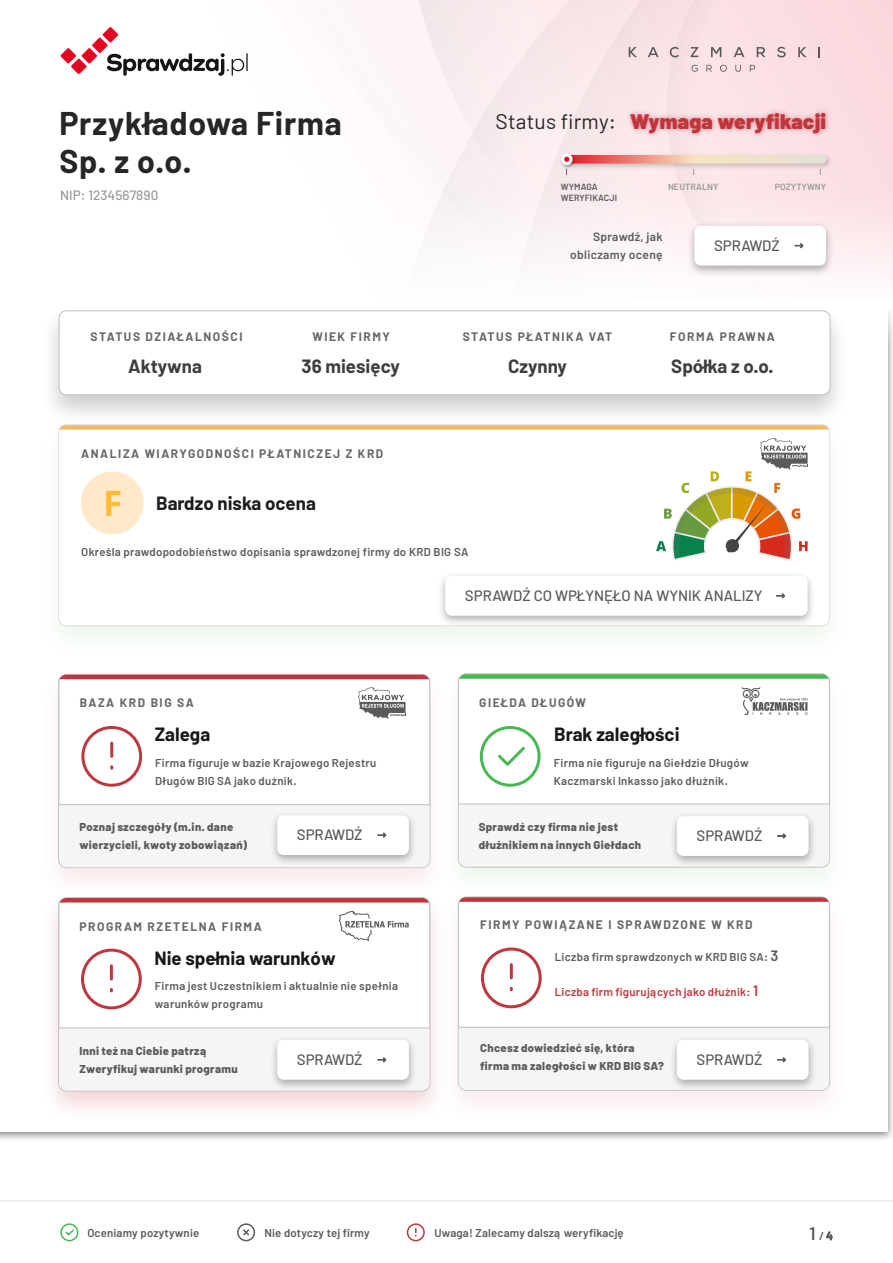
<style>
.page{position:relative;width:893px;height:1263px;background:#fff}
.page>*{position:absolute;margin:0;border:0;box-sizing:border-box;transform-origin:0 0}
.t1{font:700 32.1px/37.5px "Barlow";letter-spacing:.025em;color:#252625}
.t2{font:900 21px "Barlow";letter-spacing:.01em;color:#c0353d}
.t3{font:700 18.75px "Barlow";color:#171717}
.t4{font:700 18.75px "Barlow";color:#3e3e3e}
.t5{font:700 18.75px "Barlow";color:#1d1d1b}
.t6{font:500 15px "Barlow";color:#5a5a5a}
.t7{font:500 13.5px "Barlow";letter-spacing:.005em;color:#999}
.t8{font:700 12px "Barlow";letter-spacing:.13em;color:#676767}
.t9{font:600 12px/18px "Barlow";letter-spacing:.025em;color:#5a5a5a;text-align:right}
.t10{font:600 11.4px/18px "Barlow";letter-spacing:.025em;color:#5a5a5a}
.t11{font:800 11.4px/18px "Barlow";letter-spacing:.03em;color:#5a5a5a}
.t12{font:600 11.4px "Barlow";letter-spacing:.03em;color:#c0353d}
.t13{font:600 9px "Barlow";letter-spacing:.005em;color:#999}
.t14{font:600 9px "Barlow";letter-spacing:.005em;color:#5a5a5a}
.s1{font-weight:400;color:#262626}
.s2{font-family:"Open Sans";font-size:34.95px;color:#fb3}
.s3{font-size:15px}
.s4{font-size:18px}
</style>
<div class="page">
<div style="left:40px;top:418px;width:809px;height:239px;background:#f9fdfa"></div>
<div style="left:59px;top:425px;width:771px;height:201px;background:#fff;border-radius:8px"></div>
<svg style="left:59px;top:427px;width:770px;height:3px;background:#f1c37d"></svg>
<div style="left:402px;top:0;width:107px;height:196px;background:#faeeef"></div>
<svg style="left:509px;top:0;width:384px;height:196px;background:#f9e2e6"></svg>
<div style="left:0;top:196px;width:893px;height:114px;background:linear-gradient(to right,#fff,#fceef0)"></div>
<svg style="left:60px;top:27px;width:188px;height:49px"></svg>
<svg style="left:629px;top:47px;width:8px;height:10px"></svg>
<svg style="left:648px;top:47px;width:11px;height:10px"></svg>
<svg style="left:670px;top:47px;width:9px;height:10px"></svg>
<svg style="left:690px;top:47px;width:8px;height:10px"></svg>
<svg style="left:711px;top:47px;width:10px;height:10px"></svg>
<svg style="left:734px;top:47px;width:10px;height:10px"></svg>
<svg style="left:757px;top:47px;width:8px;height:10px"></svg>
<svg style="left:777px;top:47px;width:9px;height:10px"></svg>
<svg style="left:798px;top:47px;width:8px;height:10px"></svg>
<svg style="left:818px;top:47px;width:2px;height:10px"></svg>
<svg style="left:692px;top:65px;width:6px;height:7px"></svg>
<svg style="left:706px;top:65px;width:6px;height:7px"></svg>
<svg style="left:720px;top:65px;width:7px;height:7px"></svg>
<svg style="left:735px;top:65px;width:6px;height:7px"></svg>
<svg style="left:750px;top:65px;width:6px;height:7px"></svg>
<div style="left:558px;top:152px;width:274px;height:18px;background:#000;opacity:.2"></div>
<svg style="left:561px;top:155px;width:265px;height:9px;background:#ecb5a5"></svg>
<div style="left:560px;top:152px;width:15px;height:16px;background:#000;opacity:.25"></div>
<svg style="left:561px;top:153px;width:12px;height:12px"></svg>
<svg style="left:564px;top:157px;width:5px;height:5px"></svg>
<div style="left:625px;top:107px;width:206px;height:32px;background:#c1353d;opacity:.54"></div>
<div style="left:686px;top:221px;width:148px;height:56px;background:#000;opacity:.32"></div>
<div style="left:694px;top:226px;width:132px;height:40px;background:#fff;border-radius:6px"></div>
<svg style="left:794px;top:243px;width:10px;height:6px"></svg>
<svg style="left:81px;top:471px;width:63px;height:63px"></svg>
<div style="left:437px;top:571px;width:379px;height:56px;background:#000;opacity:.32"></div>
<div style="left:445px;top:576px;width:363px;height:40px;background:#fff;border-radius:6px"></div>
<svg style="left:776px;top:593px;width:9px;height:6px"></svg>
<svg style="left:60px;top:1223px;width:18px;height:18px"></svg>
<svg style="left:237px;top:1223px;width:18px;height:18px"></svg>
<svg style="left:407px;top:1223px;width:18px;height:18px"></svg>
<hr style="left:0;top:1200px;width:893px;height:1px;background:#e0e0e0">
<div style="left:440px;top:668px;width:408px;height:231px;background:#47b752;opacity:.1"></div>
<div style="left:459px;top:674px;width:370px;height:193px;background:#fff;border-radius:7px"></div>
<svg style="left:459px;top:674px;width:370px;height:5px;background:#58bc62"></svg>
<hr style="left:458px;top:804px;width:372px;height:1px;background:#bfbdbd">
<svg style="left:480px;top:726px;width:61px;height:61px"></svg>
<svg style="left:742px;top:687px;width:66px;height:28px"></svg>
<svg style="left:459px;top:804px;width:370px;height:63px"></svg>
<div style="left:40px;top:891px;width:409px;height:231px;background:#c0353d;opacity:.2"></div>
<div style="left:59px;top:898px;width:371px;height:192px;background:#fff;border-radius:7px"></div>
<svg style="left:60px;top:899px;width:369px;height:3px"></svg>
<hr style="left:58px;top:1027px;width:372px;height:1px;background:#bfbdbd">
<svg style="left:656px;top:438px;width:152px;height:123px"></svg>
<div style="left:0;top:301px;width:893px;height:42px;background:#fff"></div>
<div style="left:40px;top:304px;width:809px;height:123px;background:#000;opacity:.2"></div>
<div style="left:59px;top:311px;width:771px;height:84px;background:#fff;border-radius:8px"></div>
<div style="left:59px;top:310px;width:771px;height:85px;border:1px solid #bfbebe;border-radius:8px"></div>
<svg style="left:339px;top:911px;width:70px;height:30px"></svg>
<svg style="left:81px;top:949px;width:61px;height:60px"></svg>
<svg style="left:59px;top:1027px;width:371px;height:63px"></svg>
<div style="left:40px;top:668px;width:409px;height:231px;background:#c0353d;opacity:.1"></div>
<div style="left:59px;top:675px;width:371px;height:192px;background:#fff;border-radius:7px"></div>
<svg style="left:60px;top:675px;width:369px;height:4px"></svg>
<hr style="left:58px;top:804px;width:372px;height:1px;background:#bfbdbd">
<svg style="left:358px;top:687px;width:48px;height:32px"></svg>
<svg style="left:81px;top:726px;width:61px;height:61px"></svg>
<svg style="left:59px;top:804px;width:371px;height:63px"></svg>
<div style="left:440px;top:891px;width:408px;height:231px;background:#c0353d;opacity:.1"></div>
<div style="left:459px;top:897px;width:370px;height:193px;background:#fff;border-radius:7px"></div>
<svg style="left:459px;top:897px;width:370px;height:5px;background:#c3474e"></svg>
<hr style="left:458px;top:1027px;width:372px;height:1px;background:#bfbdbd">
<svg style="left:481px;top:947px;width:61px;height:61px"></svg>
<svg style="left:459px;top:1027px;width:370px;height:63px"></svg>
<h1 class="t1" style="left:59px;top:105px;width:284px">Przykładowa Firma<br>Sp. z o.o.</h1>
<h2 class="t2" style="left:496px;top:108px;width:332px"><span class="s1">Status firmy:</span> Wymaga weryfikacji</h2>
<p class="t7" style="left:60px;top:187px;width:100px">NIP: 1234567890</p>
<p class="t14" style="left:561px;top:181px;width:38px">WYMAGA</p>
<p class="t13" style="left:668px;top:181px;width:52px">NEUTRALNY</p>
<p class="t13" style="left:775px;top:181px;width:53px">POZYTYWNY</p>
<p class="t14" style="left:561px;top:192px;width:58px">WERYFIKACJI</p>
<p class="t9" style="left:570px;top:228px;width:94px">Sprawdź, jak obliczamy ocenę</p>
<h3 class="t6" style="left:714px;top:236px;width:67px">SPRAWDŹ</h3>
<p class="t8" style="left:90px;top:329px;width:153px">STATUS DZIAŁALNOŚCI</p>
<p class="t8" style="left:313px;top:329px;width:79px">WIEK FIRMY</p>
<p class="t8" style="left:463px;top:329px;width:151px">STATUS PŁATNIKA VAT</p>
<p class="t8" style="left:670px;top:329px;width:106px">FORMA PRAWNA</p>
<h3 class="t4" style="left:128px;top:354px;width:75px">Aktywna</h3>
<h3 class="t4" style="left:302px;top:354px;width:100px">36 miesięcy</h3>
<h3 class="t4" style="left:508px;top:354px;width:60px">Czynny</h3>
<h3 class="t4" style="left:671px;top:354px;width:104px">Spółka z o.o.</h3>
<p class="t8" style="left:81px;top:446px;width:303px">ANALIZA WIARYGODNOŚCI PŁATNICZEJ Z KRD</p>
<h3 class="t5" style="left:103px;top:492px;width:214px"><span class="s2">F</span> Bardzo niska ocena</h3>
<p class="t10" style="left:81px;top:543px;width:389px">Określa prawdopodobieństwo dopisania sprawdzonej firmy do KRD BIG SA</p>
<h3 class="t6" style="left:465px;top:586px;width:299px">SPRAWDŹ CO WPŁYNĘŁO NA WYNIK ANALIZY</h3>
<p class="t8" style="left:80px;top:695px;width:115px">BAZA KRD BIG SA</p>
<p class="t8" style="left:479px;top:695px;width:108px">GIEŁDA DŁUGÓW</p>
<h3 class="t3" style="left:155px;top:723px;width:57px">Zalega</h3>
<h3 class="t3" style="left:554px;top:723px;width:127px">Brak zaległości</h3>
<p class="t10" style="left:155px;top:753px;width:223px">Firma figuruje w bazie Krajowego Rejestru<br>Długów BIG SA jako dużnik.</p>
<p class="t11" style="left:80px;top:818px;width:169px">Poznaj szczegóły (m.in. dane wierzycieli, kwoty zobowiązań)</p>
<h3 class="t6" style="left:297px;top:825px;width:67px">SPRAWDŹ</h3>
<p class="t10" style="left:554px;top:753px;width:196px">Firma nie figuruje na Giełdzie Długów<br>Kaczmarski Inkasso jako dłużnik.</p>
<p class="t11" style="left:479px;top:818px;width:164px">Sprawdź czy firma nie jest dłużnikiem na innych Giełdach</p>
<h3 class="t6" style="left:697px;top:826px;width:67px">SPRAWDŹ</h3>
<p class="t8" style="left:80px;top:919px;width:184px">PROGRAM RZETELNA FIRMA</p>
<p class="t8" style="left:480px;top:917px;width:274px">FIRMY POWIĄZANE I SPRAWDZONE W KRD</p>
<h3 class="t3" style="left:154px;top:947px;width:183px">Nie spełnia warunków</h3>
<p class="t10" style="left:155px;top:977px;width:245px">Firma jest Uczestnikiem i aktualnie nie spełnia warunków programu</p>
<p class="t10" style="left:555px;top:948px;width:225px">Liczba firm sprawdzonych w KRD BIG SA: <span class="s3">3</span></p>
<p class="t12" style="left:555px;top:984px;width:205px">Liczba firm figurujących jako dłużnik: <span class="s3">1</span></p>
<p class="t11" style="left:80px;top:1041px;width:160px">Inni też na Ciebie patrzą<br>Zweryfikuj warunki programu</p>
<h3 class="t6" style="left:297px;top:1050px;width:67px">SPRAWDŹ</h3>
<p class="t11" style="left:480px;top:1039px;width:185px">Chcesz dowiedzieć się, która firma ma zaległości w KRD BIG SA?</p>
<h3 class="t6" style="left:697px;top:1050px;width:67px">SPRAWDŹ</h3>
<p class="t10" style="left:87px;top:1224px;width:113px">Oceniamy pozytywnie</p>
<p class="t10" style="left:264px;top:1224px;width:107px">Nie dotyczy tej firmy</p>
<p class="t10" style="left:434px;top:1224px;width:191px">Uwaga! Zalecamy dalszą weryfikację</p>
<p class="t10" style="left:809px;top:1226px;width:25px"><span class="s4">1</span>/4</p>
</div>
